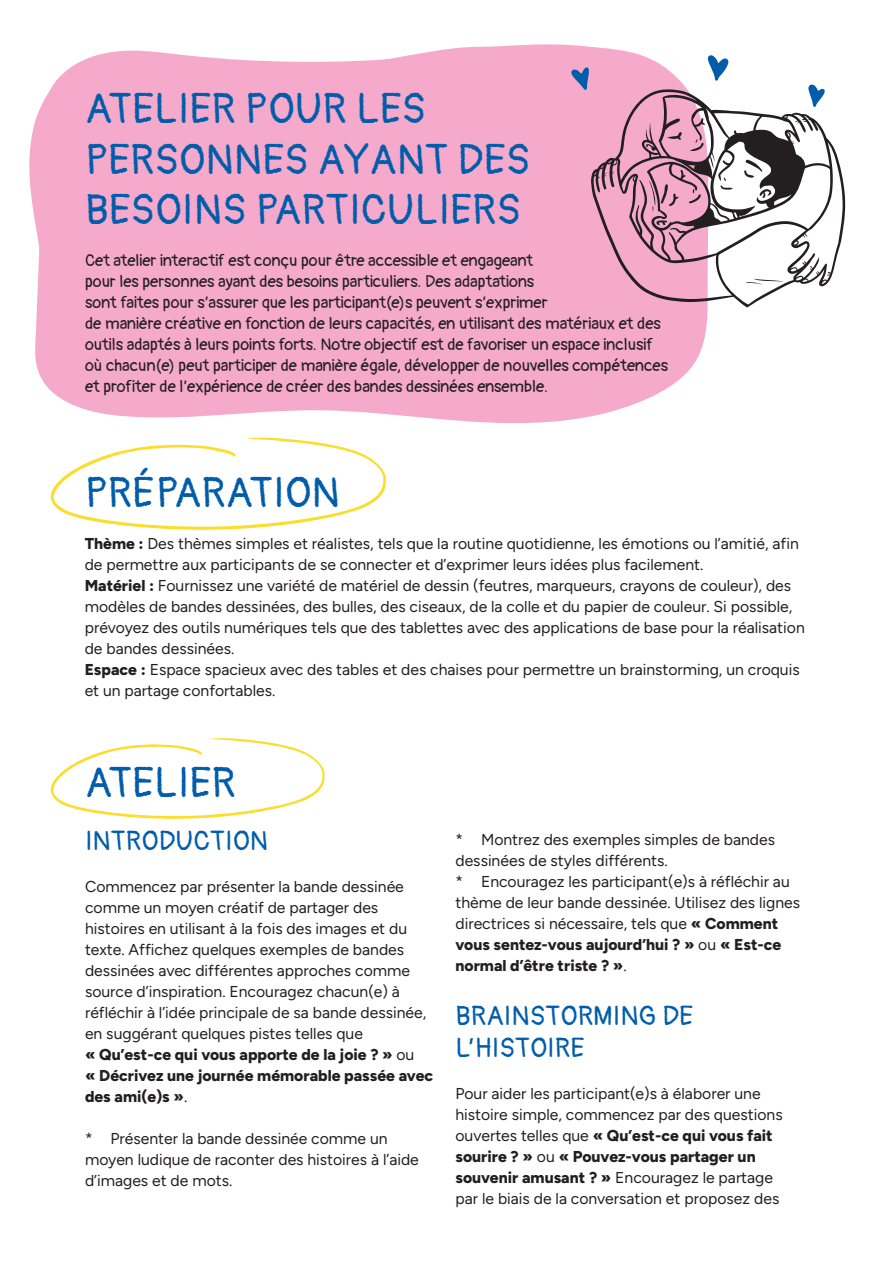
<style>
.page{position:relative;width:893px;height:1263px;background:#fff}
.page>*{position:absolute;margin:0;border:0;box-sizing:border-box;transform-origin:0 0}
.Titre_1{font:42px/50.4px "Pangolin";color:#015daa}
.Titre_2{font:27px/32.4px "Pangolin";color:#015daa}
.Chapo{font:16.5px/21px "Pangolin";color:#231f20}
.t1{font:300 15.75px/21px "Figtree";color:#231f20}
</style>
<div class="page">
<svg style="left:43px;top:44px;width:665px;height:379px;background:#f5afcf"></svg>
<svg style="left:29px;top:53px;width:98px;height:328px;background:#f6b2d0"></svg>
<svg style="left:591px;top:89px;width:254px;height:218px"></svg>
<svg style="left:746px;top:279px;width:37px;height:5px"></svg>
<svg style="left:760px;top:189px;width:12px;height:9px"></svg>
<svg style="left:744px;top:160px;width:18px;height:18px"></svg>
<svg style="left:720px;top:178px;width:13px;height:12px"></svg>
<svg style="left:667px;top:132px;width:15px;height:8px"></svg>
<svg style="left:690px;top:139px;width:14px;height:12px"></svg>
<svg style="left:661px;top:184px;width:17px;height:22px"></svg>
<svg style="left:656px;top:220px;width:11px;height:5px"></svg>
<svg style="left:689px;top:189px;width:12px;height:14px"></svg>
<svg style="left:649px;top:181px;width:6px;height:30px"></svg>
<svg style="left:708px;top:55px;width:20px;height:26px"></svg>
<svg style="left:571px;top:67px;width:18px;height:23px"></svg>
<svg style="left:808px;top:84px;width:17px;height:23px"></svg>
<svg style="left:50px;top:738px;width:275px;height:81px"></svg>
<svg style="left:50px;top:438px;width:336px;height:92px"></svg>
<p class="Titre_1" style="left:85px;top:77px;width:447px">ATELIER POUR LES<br>PERSONNES AYANT DES<br>BESOINS PARTICULIERS</p>
<p class="Chapo" style="left:85px;top:247px;width:585px">Cet atelier interactif est conçu pour être accessible et engageant<br>pour les personnes ayant des besoins particuliers. Des adaptations<br>sont faites pour s’assurer que les participant(e)s peuvent s’exprimer<br>de manière créative en fonction de leurs capacités, en utilisant des matériaux et des outils adaptés à leurs points forts. Notre objectif est de favoriser un espace inclusif où chacun(e) peut participer de manière égale, développer de nouvelles compétences et profiter de l’expérience de créer des bandes dessinées ensemble.</p>
<p class="Titre_1" style="left:85px;top:460px;width:257px">PRÉPARATION</p>
<p class="t1" style="left:85px;top:533px;width:716px">Thème : Des thèmes simples et réalistes, tels que la routine quotidienne, les émotions ou l’amitié, afin de permettre aux participants de se connecter et d’exprimer leurs idées plus facilement.</p>
<p class="t1" style="left:85px;top:575px;width:722px">Matériel : Fournissez une variété de matériel de dessin (feutres, marqueurs, crayons de couleur), des modèles de bandes dessinées, des bulles, des ciseaux, de la colle et du papier de couleur. Si possible, prévoyez des outils numériques tels que des tablettes avec des applications de base pour la réalisation de bandes dessinées.</p>
<p class="t1" style="left:85px;top:659px;width:716px">Espace : Espace spacieux avec des tables et des chaises pour permettre un brainstorming, un croquis et un partage confortables.</p>
<p class="Titre_1" style="left:85px;top:750px;width:152px">ATELIER</p>
<p class="Titre_2" style="left:85px;top:820px;width:185px">INTRODUCTION</p>
<p class="t1" style="left:85px;top:876px;width:350px">Commencez par présenter la bande dessinée comme un moyen créatif de partager des histoires en utilisant à la fois des images et du texte. Affichez quelques exemples de bandes dessinées avec différentes approches comme source d’inspiration. Encouragez chacun(e) à réfléchir à l’idée principale de sa bande dessinée, en suggérant quelques pistes telles que<br>« Qu’est-ce qui vous apporte de la joie ? » ou<br>« Décrivez une journée mémorable passée avec des ami(e)s ».</p>
<p class="t1" style="left:85px;top:1128px;width:335px">* Présenter la bande dessinée comme un moyen ludique de raconter des histoires à l’aide d’images et de mots.</p>
<p class="t1" style="left:455px;top:829px;width:321px">* Montrez des exemples simples de bandes dessinées de styles différents.</p>
<p class="t1" style="left:455px;top:871px;width:346px">* Encouragez les participant(e)s à réfléchir au thème de leur bande dessinée. Utilisez des lignes directrices si nécessaire, tels que « Comment vous sentez-vous aujourd’hui ? » ou « Est-ce normal d’être triste ? ».</p>
<p class="Titre_2" style="left:455px;top:995px;width:239px">BRAINSTORMING DE<br>L’HISTOIRE</p>
<p class="t1" style="left:455px;top:1083px;width:329px">Pour aider les participant(e)s à élaborer une histoire simple, commencez par des questions ouvertes telles que « Qu’est-ce qui vous fait sourire ? » ou « Pouvez-vous partager un souvenir amusant ? » Encouragez le partage par le biais de la conversation et proposez des</p>
</div>
